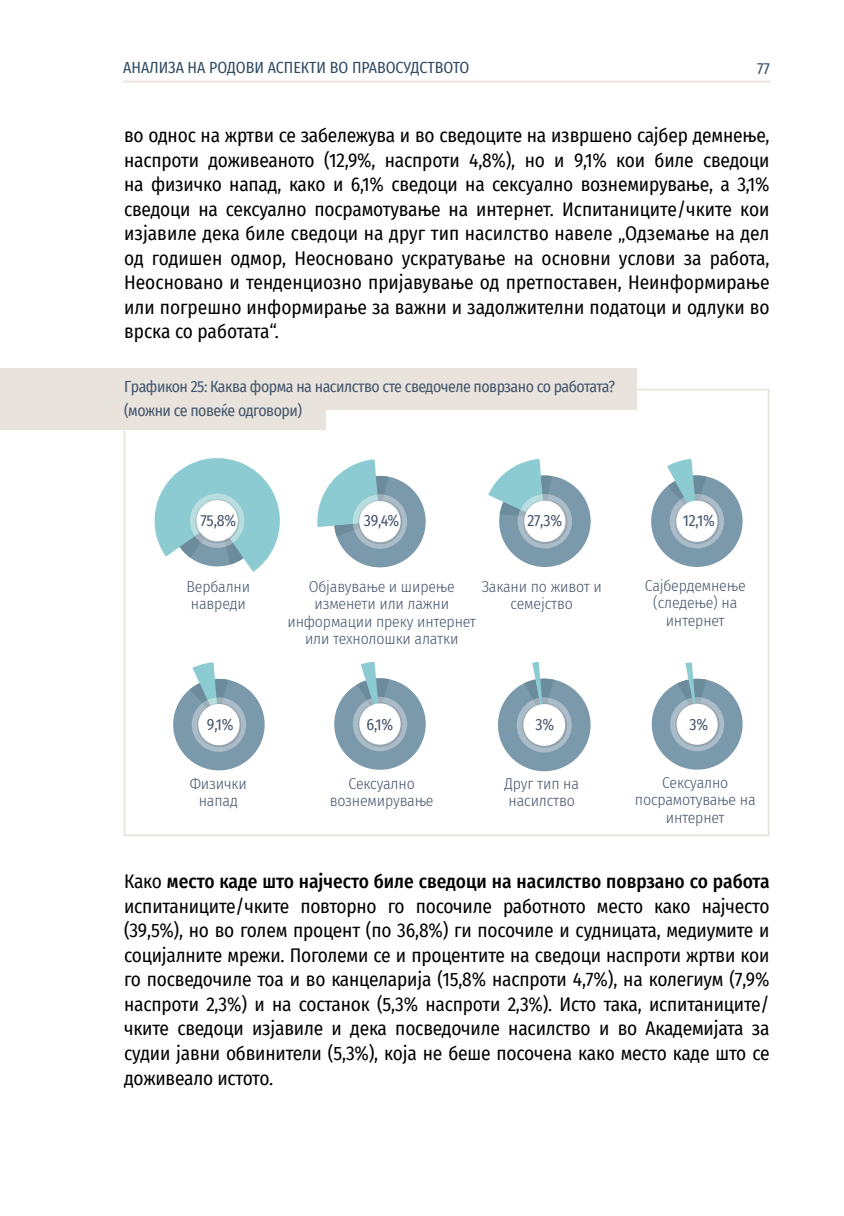
<style>
.page{position:relative;width:844px;height:1216px;background:#fff}
.page>*{position:absolute;margin:0;border:0;box-sizing:border-box;transform-origin:0 0}
.t1{font:19.25px/24.5px "Fira Sans Condensed";letter-spacing:-.01em;color:#000;text-align:justify}
.t2{font:300 15.75px/17.5px "Fira Sans Condensed";letter-spacing:-.01em;color:#44546a;text-align:center}
.t3{font:15.75px/24.5px "Fira Sans Condensed";letter-spacing:-.03em;color:#44546a}
.t4{font:15.75px "Fira Sans Condensed";color:#304a61}
.s1{font-weight:500}
</style>
<div class="page">
<hr style="left:123px;top:81px;width:647px;height:1px;background:#e8e4dd">
<div style="left:0;top:368px;width:636px;height:41px;background:#e8e4dd"></div>
<div style="left:0;top:389px;width:325px;height:41px;background:#e8e4dd"></div>
<div style="left:334px;top:476px;width:91px;height:91px;background:#7a9aab;border-radius:50%"></div>
<svg style="left:317px;top:459px;width:90px;height:90px"></svg>
<div style="left:359px;top:501px;width:41px;height:41px;background:#fff;border-radius:50%"></div>
<svg style="left:154px;top:458px;width:126px;height:114px"></svg>
<div style="left:196px;top:500px;width:42px;height:41px;background:#fff;border-radius:50%"></div>
<div style="left:499px;top:475px;width:91px;height:92px;background:#7a9aab;border-radius:50%"></div>
<svg style="left:488px;top:459px;width:84px;height:89px"></svg>
<div style="left:524px;top:500px;width:41px;height:42px;background:#fff;border-radius:50%"></div>
<div style="left:173px;top:679px;width:91px;height:91px;background:#7a9aab;border-radius:50%"></div>
<svg style="left:189px;top:662px;width:57px;height:89px"></svg>
<div style="left:198px;top:704px;width:41px;height:41px;background:#fff;border-radius:50%"></div>
<div style="left:334px;top:678px;width:91px;height:91px;background:#7a9aab;border-radius:50%"></div>
<div style="left:498px;top:678px;width:92px;height:93px;background:#7a9aab;border-radius:50%"></div>
<svg style="left:516px;top:661px;width:55px;height:91px"></svg>
<div style="left:523px;top:704px;width:42px;height:41px;background:#fff;border-radius:50%"></div>
<div style="left:651px;top:678px;width:91px;height:91px;background:#7a9aab;border-radius:50%"></div>
<svg style="left:670px;top:662px;width:54px;height:89px"></svg>
<div style="left:676px;top:703px;width:41px;height:41px;background:#fff;border-radius:50%"></div>
<div style="left:651px;top:475px;width:91px;height:92px;background:#7a9aab;border-radius:50%"></div>
<svg style="left:667px;top:459px;width:56px;height:89px"></svg>
<div style="left:676px;top:500px;width:41px;height:42px;background:#fff;border-radius:50%"></div>
<svg style="left:353px;top:661px;width:54px;height:90px"></svg>
<div style="left:359px;top:703px;width:41px;height:41px;background:#fff;border-radius:50%"></div>
<p class="t4" style="left:123px;top:56px;width:347px">АНАЛИЗА НА РОДОВИ АСПЕКТИ ВО ПРАВОСУДСТВОТО</p>
<p class="t4" style="left:757px;top:57px;width:14px">77</p>
<p class="t1" style="left:124px;top:123px;width:646px">во однос на жртви се забележува и во сведоците на извршено сајбер демнење, наспроти доживеаното (12,9%, наспроти 4,8%), но и 9,1% кои биле сведоци на физичко напад, како и 6,1% сведоци на сексуално вознемирување, а 3,1% сведоци на сексуално посрамотување на интернет. Испитаниците/чките кои изјавиле дека биле сведоци на друг тип насилство навеле „Одземање на дел од годишен одмор, Неосновано ускратување на основни услови за работа, Неосновано и тенденциозно пријавување од претпоставен, Неинформирање или погрешно информирање за важни и задолжителни податоци и одлуки во врска со работата“.</p>
<p class="t3" style="left:124px;top:373px;width:492px">Графикон 25: Каква форма на насилство сте сведочеле поврзано со работата? (можни се повеќе одговори)</p>
<p class="t3" style="left:200px;top:508px;width:37px">75,8%</p>
<p class="t3" style="left:364px;top:508px;width:37px">39,4%</p>
<p class="t3" style="left:527px;top:508px;width:36px">27,3%</p>
<p class="t3" style="left:682px;top:508px;width:34px">12,1%</p>
<p class="t2" style="left:186px;top:577px;width:65px;text-align:left">Вербални навреди</p>
<p class="t2" style="left:287px;top:577px;width:190px">Објавување и ширење изменети или лажни информации преку интернет или технолошки алатки</p>
<p class="t2" style="left:481px;top:577px;width:122px">Закани по живот и семејство</p>
<p class="t2" style="left:644px;top:576px;width:102px">Сајбердемнење (следење) на интернет</p>
<p class="t3" style="left:207px;top:711px;width:28px">9,1%</p>
<p class="t3" style="left:366px;top:711px;width:28px">6,1%</p>
<p class="t3" style="left:535px;top:711px;width:20px">3%</p>
<p class="t3" style="left:689px;top:711px;width:20px">3%</p>
<p class="t2" style="left:190px;top:774px;width:59px">Физички напад</p>
<p class="t2" style="left:330px;top:774px;width:105px">Сексуално вознемирување</p>
<p class="t2" style="left:504px;top:774px;width:76px;text-align:left">Друг тип на насилство</p>
<p class="t2" style="left:634px;top:773px;width:122px">Сексуално посрамотување на интернет</p>
<p class="t1" style="left:124px;top:868px;width:646px">Како <span class="s1">место каде што најчесто биле сведоци на насилство поврзано со работа </span>испитаниците/чките повторно го посочиле работното место како најчесто (39,5%), но во голем процент (по 36,8%) ги посочиле и судницата, медиумите и социјалните мрежи. Поголеми се и процентите на сведоци наспроти жртви кои го посведочиле тоа и во канцеларија (15,8% наспроти 4,7%), на колегиум (7,9% наспроти 2,3%) и на состанок (5,3% наспроти 2,3%). Исто така, испитаниците/ чките сведоци изјавиле и дека посведочиле насилство и во Академијата за судии јавни обвинители (5,3%), која не беше посочена како место каде што се доживеало истото.</p>
</div>
